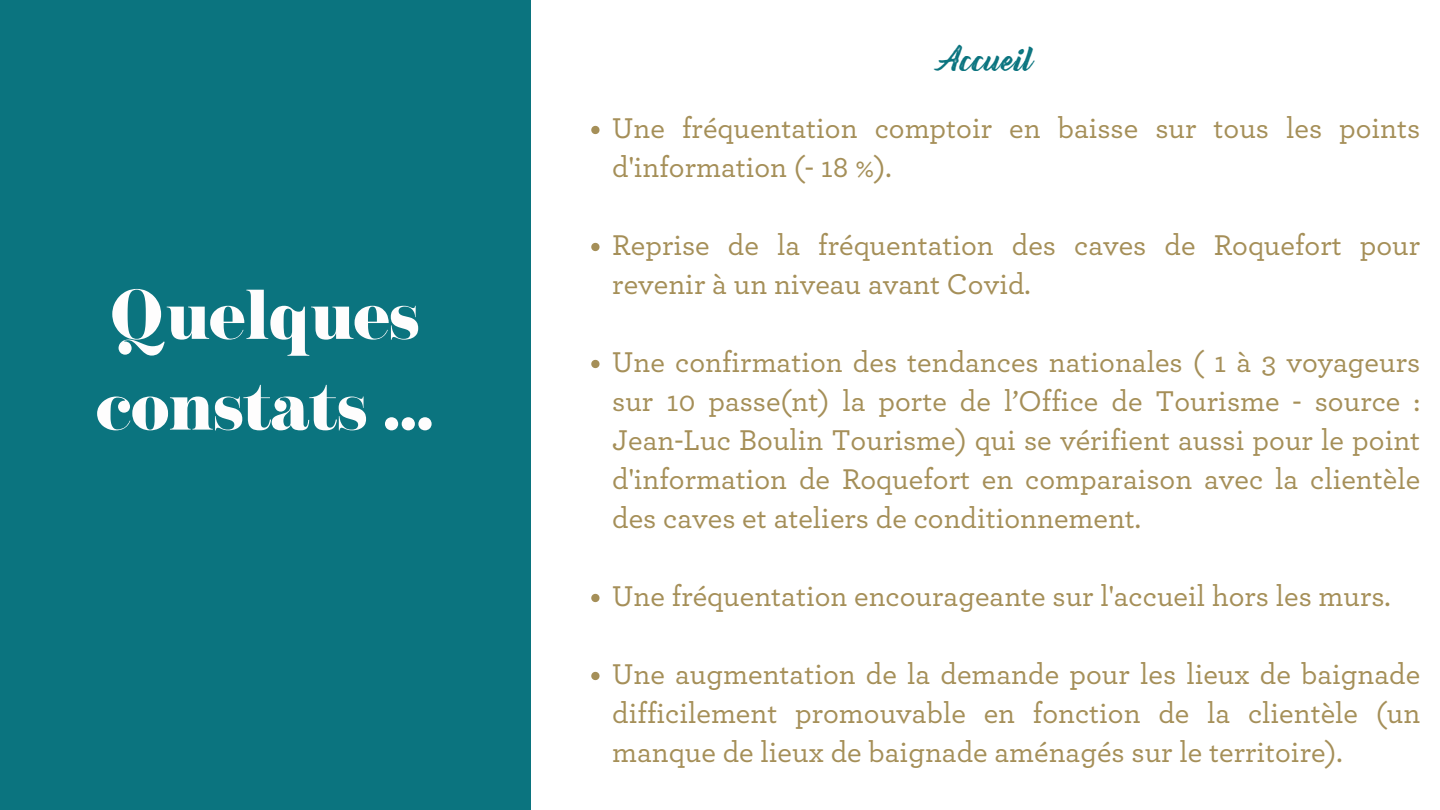
<style>
.page{position:relative;width:1440px;height:810px;background:#fff}
.page>*{position:absolute;margin:0;border:0;box-sizing:border-box;transform-origin:0 0}
.t1{font:70.2px/90.8px "NT Josefine";color:#fefdfd}
.t2{font:500 30px/39px "Archer Pro";color:#a58f58}
.t3{font:30px "Bernadette Rough";color:#0b747f}
</style>
<div class="page">
<div style="left:0;top:0;width:531px;height:810px;background:#0b747f"></div>
<svg style="left:591px;top:126px;width:9px;height:8px"></svg>
<svg style="left:591px;top:243px;width:9px;height:8px"></svg>
<svg style="left:591px;top:360px;width:9px;height:8px"></svg>
<svg style="left:591px;top:594px;width:9px;height:8px"></svg>
<svg style="left:591px;top:672px;width:9px;height:8px"></svg>
<h1 class="t1" style="left:97px;top:271px;width:338px">Quelques constats ...</h1>
<p class="t3" style="left:941px;top:48px;width:95px">Accueil</p>
<p class="t2" style="left:612px;top:109px;width:810px">Une fréquentation comptoir en baisse sur tous les points d'information (- 18 %).</p>
<p class="t2" style="left:612px;top:226px;width:810px">Reprise de la fréquentation des caves de Roquefort pour revenir à un niveau avant Covid.</p>
<p class="t2" style="left:612px;top:343px;width:810px;text-align:justify">Une confirmation des tendances nationales ( 1 à 3 voyageurs sur 10 passe(nt) la porte de l’Office de Tourisme - source :<br>Jean-Luc Boulin Tourisme) qui se vérifient aussi pour le point d'information de Roquefort en comparaison avec la clientèle des caves et ateliers de conditionnement.</p>
<p class="t2" style="left:612px;top:577px;width:780px">Une fréquentation encourageante sur l'accueil hors les murs.</p>
<p class="t2" style="left:612px;top:655px;width:810px;text-align:justify">Une augmentation de la demande pour les lieux de baignade difficilement promouvable en fonction de la clientèle (un manque de lieux de baignade aménagés sur le territoire).</p>
</div>
